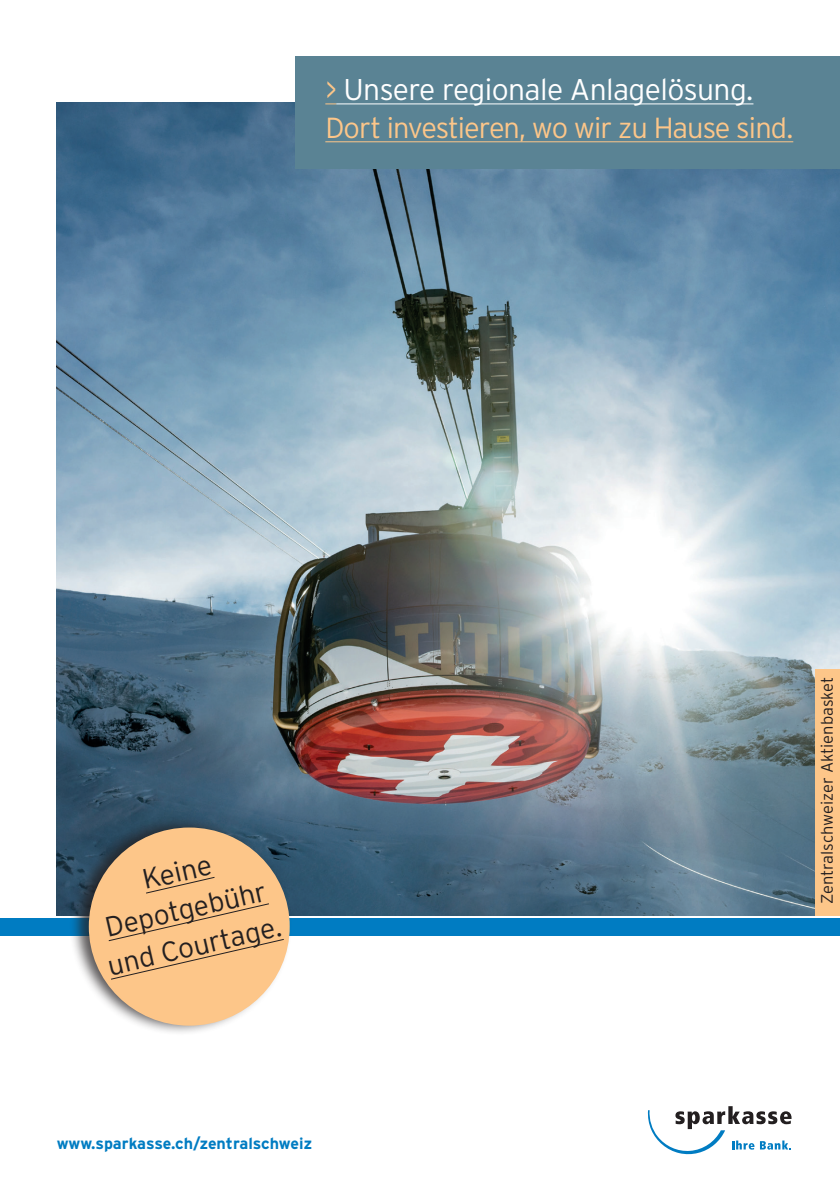
<style>
.page{position:relative;width:840px;height:1191px;background:#fff}
.page>*{position:absolute;margin:0;border:0;box-sizing:border-box;transform-origin:0 0}
.t1{font:300 30px "Interstate";letter-spacing:-.02em;color:#fff}
.t2{font:300 29px "Interstate";letter-spacing:-.035em;color:#fdc689}
.t3{font:300 28px/38px "Interstate";color:#231f20;text-align:center}
.t4{font:300 16.4px "Interstate";color:#231f20}
.t5{font:700 16px "Interstate";color:#007cc2}
.s1{color:#fdc689}
</style>
<div class="page">
<div style="left:0;top:918px;width:839px;height:17px;background:#007cc2"></div>
<img style="left:57px;top:102px;width:782px;height:814px">
<div style="left:295px;top:57px;width:544px;height:112px;background:#5a8394"></div>
<hr style="left:336px;top:104px;width:417px;height:1px;background:#fff">
<hr style="left:325px;top:141px;width:467px;height:1px;background:#fdc689">
<svg style="left:647px;top:1106px;width:144px;height:48px"></svg>
<div style="left:815px;top:669px;width:24px;height:247px;background:#fdc689"></div>
<div style="left:69px;top:815px;width:223px;height:220px;background:#231f20;opacity:.75"></div>
<div style="left:90px;top:828px;width:198px;height:196px;background:#fdc689;border-radius:50%"></div>
<svg style="left:146px;top:876px;width:69px;height:17px"></svg>
<svg style="left:108px;top:903px;width:176px;height:77px"></svg>
<p class="t1" style="left:325px;top:71px;width:429px"><span class="s1">&gt;</span> Unsere regionale Anlagelösung.</p>
<p class="t2" style="left:325px;top:110px;width:469px">Dort investieren, wo wir zu Hause sind.</p>
<p class="t3" style="left:86px;top:873px;width:179px;rotate:-13deg">Keine<br>Depotgebühr und Courtage.</p>
<p class="t5" style="left:57px;top:1134px;width:257px">www.sparkasse.ch/zentralschweiz</p>
<p class="t4" style="left:816px;top:904px;width:229px;rotate:-90deg">Zentralschweizer Aktienbasket</p>
</div>
